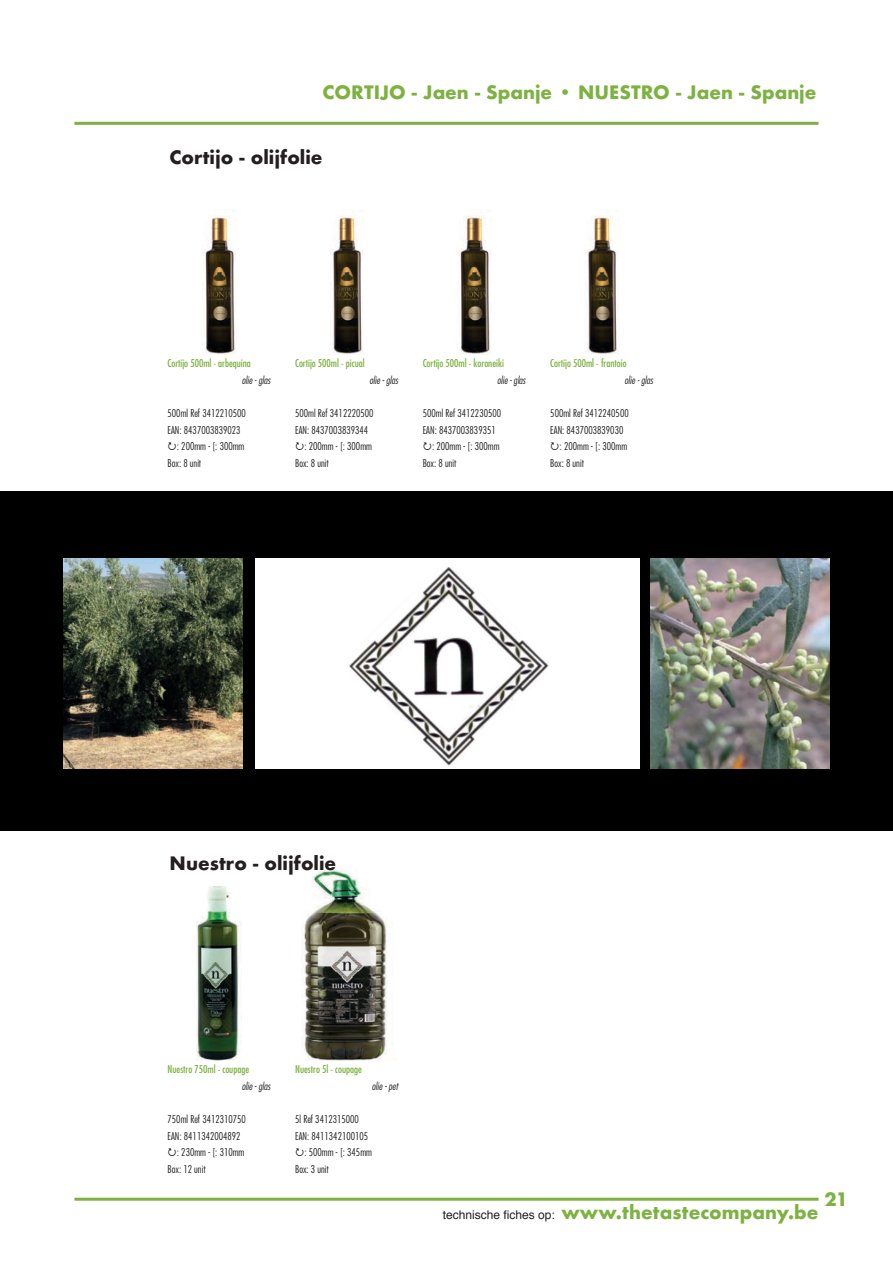
<style>
.page{position:relative;width:893px;height:1263px;background:#fff}
.page>*{position:absolute;margin:0;border:0;box-sizing:border-box;transform-origin:0 0}
.t1{font:700 18px "Futura";color:#7db241}
.t2{font:700 18px "Futura";color:#231f20}
.t3{font:300 condensed 10.5px "Futura";color:#231f20}
.t4{font:condensed 10.5px "Futura";color:#7db241}
.t5{font:italic 300 condensed 10.5px "Futura";color:#231f20}
.s1{font-family:"Helvetica";font-weight:400;font-size:12px;color:#231f20}
</style>
<div class="page">
<hr style="left:74px;top:122px;width:745px;height:3px;background:#7db241">
<hr style="left:74px;top:1198px;width:745px;height:3px;background:#7db241">
<img style="left:460px;top:216px;width:31px;height:138px">
<img style="left:205px;top:216px;width:31px;height:138px">
<img style="left:333px;top:216px;width:30px;height:138px">
<img style="left:588px;top:216px;width:30px;height:138px">
<div style="left:0;top:491px;width:893px;height:339px;background:#000"></div>
<img style="left:64px;top:558px;width:178px;height:211px">
<div style="left:255px;top:558px;width:384px;height:211px;background:#fff"></div>
<img style="left:349px;top:566px;width:200px;height:200px">
<img style="left:651px;top:558px;width:178px;height:211px">
<img style="left:301px;top:867px;width:87px;height:194px">
<img style="left:196px;top:885px;width:46px;height:176px">
<h1 class="t1" style="left:322px;top:80px;width:495px">CORTIJO - Jaen - Spanje • NUESTRO - Jaen - Spanje</h1>
<h1 class="t2" style="left:169px;top:144px;width:155px">Cortijo - olijfolie</h1>
<p class="t4" style="left:168px;top:357px;width:85px">Cortijo 500ml - arbequina</p>
<p class="t5" style="left:242px;top:374px;width:30px">olie - glas</p>
<p class="t3" style="left:168px;top:407px;width:80px">500ml Ref 3412210500</p>
<p class="t3" style="left:168px;top:424px;width:75px">EAN: 8437003839023</p>
<p class="t3" style="left:177px;top:440px;width:69px">: 200mm - [: 300mm</p>
<p class="t3" style="left:168px;top:457px;width:35px">Box: 8 unit</p>
<p class="t4" style="left:295px;top:357px;width:71px">Cortijo 500ml - picual</p>
<p class="t5" style="left:369px;top:374px;width:30px">olie - glas</p>
<p class="t3" style="left:295px;top:407px;width:80px">500ml Ref 3412220500</p>
<p class="t3" style="left:295px;top:424px;width:75px">EAN: 8437003839344</p>
<p class="t3" style="left:304px;top:440px;width:69px">: 200mm - [: 300mm</p>
<p class="t3" style="left:295px;top:457px;width:35px">Box: 8 unit</p>
<p class="t4" style="left:423px;top:357px;width:83px">Cortijo 500ml - koroneiki</p>
<p class="t5" style="left:497px;top:374px;width:30px">olie - glas</p>
<p class="t3" style="left:423px;top:407px;width:80px">500ml Ref 3412230500</p>
<p class="t3" style="left:423px;top:424px;width:75px">EAN: 8437003839351</p>
<p class="t3" style="left:432px;top:440px;width:69px">: 200mm - [: 300mm</p>
<p class="t3" style="left:423px;top:457px;width:35px">Box: 8 unit</p>
<p class="t4" style="left:550px;top:357px;width:78px">Cortijo 500ml - frantoio</p>
<p class="t5" style="left:625px;top:374px;width:30px">olie - glas</p>
<p class="t3" style="left:550px;top:407px;width:80px">500ml Ref 3412240500</p>
<p class="t3" style="left:550px;top:424px;width:75px">EAN: 8437003839030</p>
<p class="t3" style="left:560px;top:440px;width:69px">: 200mm - [: 300mm</p>
<p class="t3" style="left:550px;top:457px;width:35px">Box: 8 unit</p>
<h1 class="t2" style="left:169px;top:850px;width:168px">Nuestro - olijfolie</h1>
<p class="t4" style="left:168px;top:1063px;width:83px">Nuestro 750ml - coupage</p>
<p class="t5" style="left:242px;top:1080px;width:30px">olie - glas</p>
<p class="t3" style="left:168px;top:1113px;width:80px">750ml Ref 3412310750</p>
<p class="t3" style="left:168px;top:1129px;width:75px">EAN: 8411342004892</p>
<p class="t3" style="left:177px;top:1146px;width:69px">: 230mm - [: 310mm</p>
<p class="t3" style="left:168px;top:1163px;width:39px">Box: 12 unit</p>
<p class="t4" style="left:295px;top:1063px;width:68px">Nuestro 5l - coupage</p>
<p class="t5" style="left:372px;top:1080px;width:28px">olie - pet</p>
<p class="t3" style="left:295px;top:1113px;width:65px">5l Ref 3412315000</p>
<p class="t3" style="left:295px;top:1129px;width:75px">EAN: 8411342100105</p>
<p class="t3" style="left:304px;top:1146px;width:69px">: 500mm - [: 345mm</p>
<p class="t3" style="left:295px;top:1163px;width:35px">Box: 3 unit</p>
<h1 class="t1" style="left:824px;top:1186px;width:25px">21</h1>
<h1 class="t1" style="left:443px;top:1199px;width:377px"><span class="s1">technische fiches op:</span> www.thetastecompany.be</h1>
</div>
